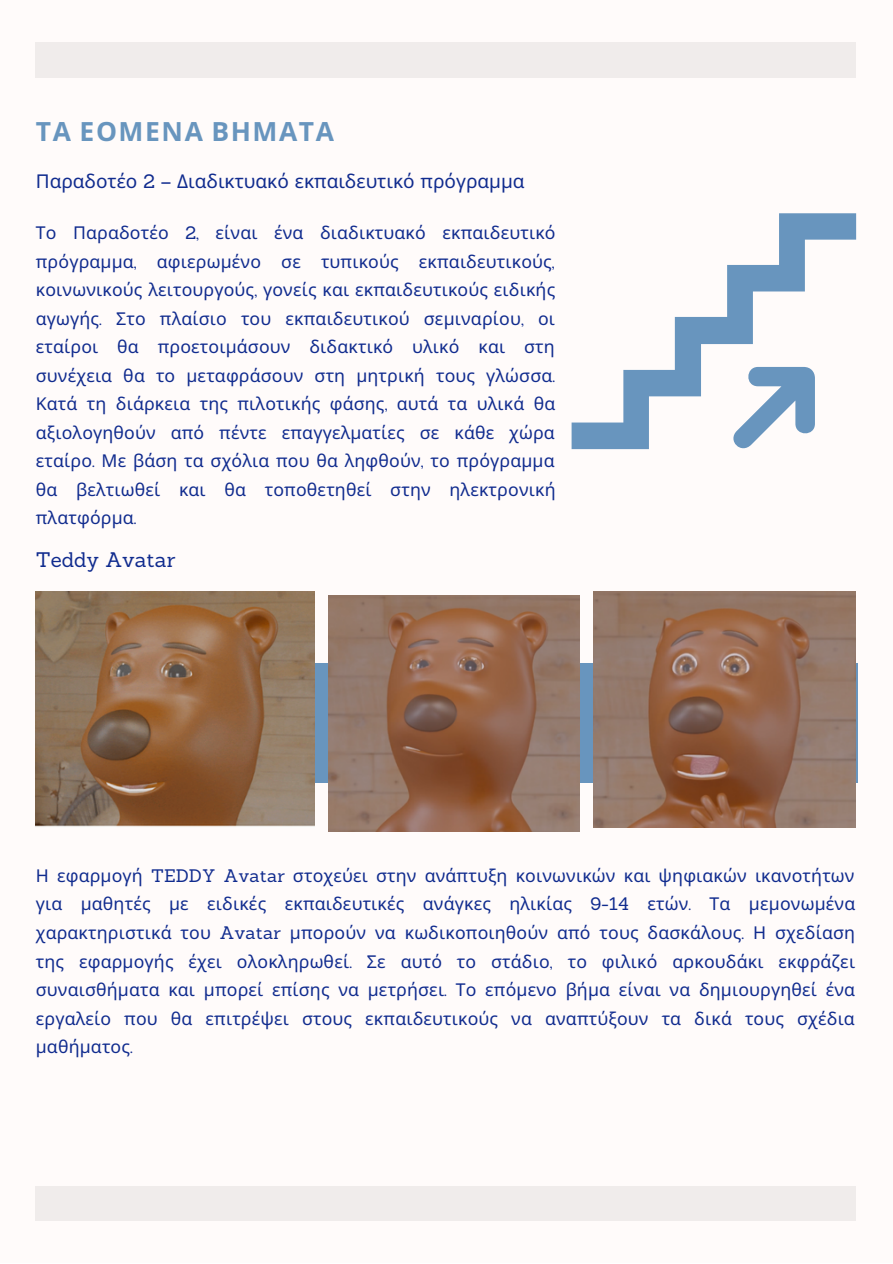
<style>
.page{position:relative;width:893px;height:1264px;background:#fff}
.page>*{position:absolute;margin:0;border:0;box-sizing:border-box;transform-origin:0 0}
.t1{font:700 26.4px "Noto Sans";letter-spacing:.06em;color:#6895be}
.t2{font:20.55px "Sanchez";color:#102b8e}
.t3{font:19.05px "Noto Sans";color:#102b8e}
.t4{font:17.7px/28.5px "Noto Sans";letter-spacing:.01em;color:#102b8e;text-align:justify}
.s1{font-family:"Sanchez"}
</style>
<div class="page">
<div style="left:0;top:0;width:892px;height:1262px;background:#fffbfa"></div>
<div style="left:36px;top:1185px;width:819px;height:35px;background:#f0eceb"></div>
<div style="left:36px;top:42px;width:819px;height:35px;background:#f0eceb"></div>
<div style="left:36px;top:663px;width:821px;height:119px;background:#6895be"></div>
<img style="left:36px;top:591px;width:279px;height:236px">
<img style="left:329px;top:595px;width:250px;height:236px">
<img style="left:593px;top:591px;width:262px;height:236px">
<svg style="left:571px;top:213px;width:285px;height:236px"></svg>
<svg style="left:726px;top:367px;width:88px;height:82px"></svg>
<h1 class="t1" style="left:36px;top:112px;width:299px">ΤΑ ΕΟΜΕΝΑ ΒΗΜΑΤΑ</h1>
<p class="t3" style="left:36px;top:168px;width:490px">Παραδοτέο <span class="s1">2 –</span> Διαδικτυακό εκπαιδευτικό πρόγραμμα</p>
<p class="t4" style="left:36px;top:218px;width:521px">Το Παραδοτέο <span class="s1">2,</span> είναι ένα διαδικτυακό εκπαιδευτικό πρόγραμμα<span class="s1">,</span> αφιερωμένο σε τυπικούς εκπαιδευτικούς<span class="s1">, </span>κοινωνικούς λειτουργούς<span class="s1">,</span> γονείς και εκπαιδευτικούς ειδικής αγωγής<span class="s1">.</span> Στο πλαίσιο του εκπαιδευτικού σεμιναρίου<span class="s1">,</span> οι εταίροι θα προετοιμάσουν διδακτικό υλικό και στη συνέχεια θα το μεταφράσουν στη μητρική τους γλώσσα<span class="s1">.<br></span>Κατά τη διάρκεια της πιλοτικής φάσης<span class="s1">,</span> αυτά τα υλικά θα αξιολογηθούν από πέντε επαγγελματίες σε κάθε χώρα εταίρο<span class="s1">.</span> Με βάση τα σχόλια που θα ληφθούν<span class="s1">,</span> το πρόγραμμα θα βελτιωθεί και θα τοποθετηθεί στην ηλεκτρονική πλατφόρμα<span class="s1">.</span></p>
<p class="t2" style="left:36px;top:546px;width:141px">Teddy Avatar</p>
<p class="t4" style="left:36px;top:860px;width:820px">Η εφαρμογή <span class="s1">TEDDY Avatar</span> στοχεύει στην ανάπτυξη κοινωνικών και ψηφιακών ικανοτήτων για μαθητές με ειδικές εκπαιδευτικές ανάγκες ηλικίας <span class="s1">9-14</span> ετών<span class="s1">.</span> Τα μεμονωμένα χαρακτηριστικά του <span class="s1">Avatar</span> μπορούν να κωδικοποιηθούν από τους δασκάλους<span class="s1">.</span> Η σχεδίαση της εφαρμογής έχει ολοκληρωθεί<span class="s1">.</span> Σε αυτό το στάδιο<span class="s1">,</span> το φιλικό αρκουδάκι εκφράζει συναισθήματα και μπορεί επίσης να μετρήσει<span class="s1">.</span> Το επόμενο βήμα είναι να δημιουργηθεί ένα εργαλείο που θα επιτρέψει στους εκπαιδευτικούς να αναπτύξουν τα δικά τους σχέδια μαθήματος<span class="s1">.</span></p>
</div>
